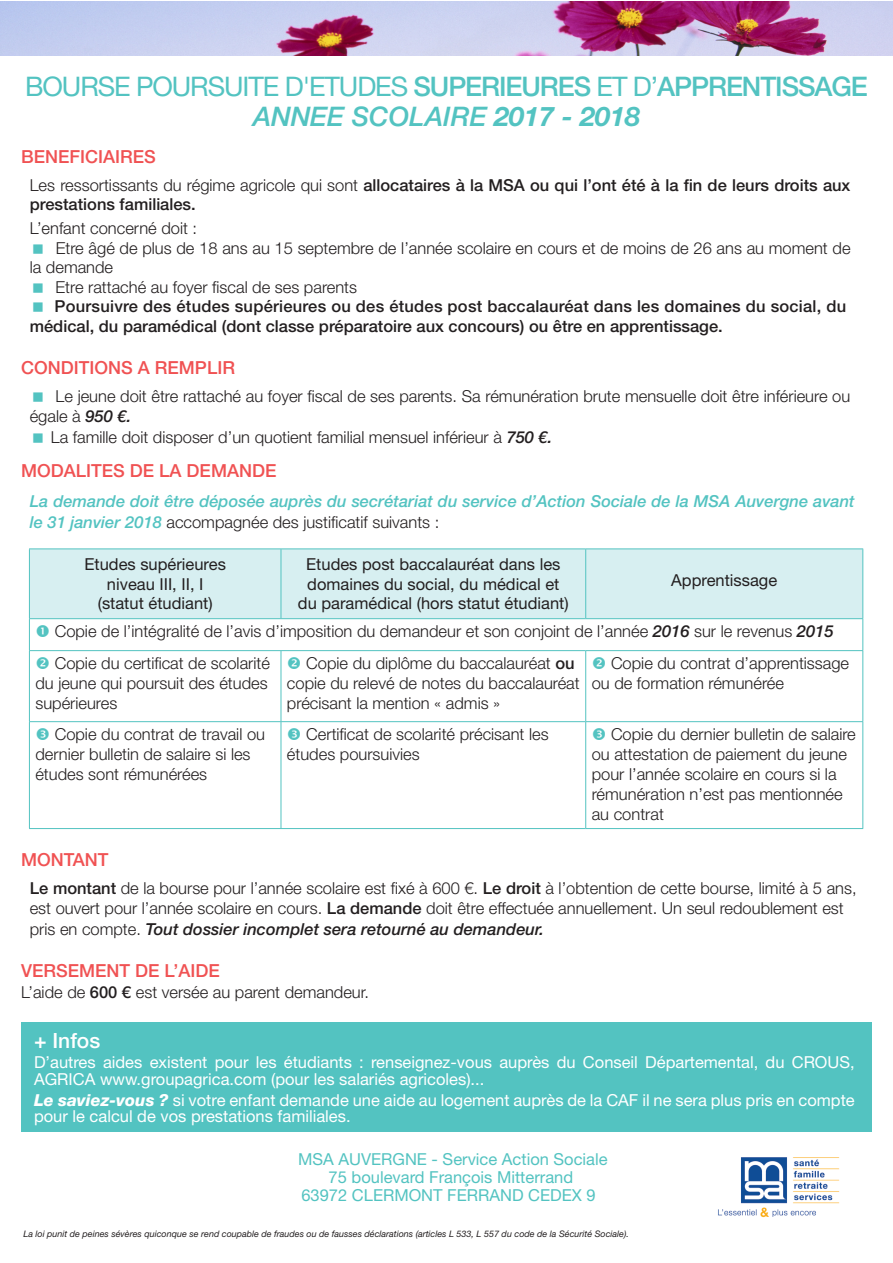
<style>
.page{position:relative;width:893px;height:1263px;background:#fff}
.page>*{position:absolute;margin:0;border:0;box-sizing:border-box;transform-origin:0 0}
.t1{font:27px "Helvetica Neue LT Std";letter-spacing:-.04em;color:#53c3c1}
.t2{font:italic 500 27px "Helvetica Neue LT Std";color:#53c3c1}
.t3{font:500 21px "Helvetica Neue LT Std";color:#fff}
.t4{font:500 18px "Helvetica Neue LT Std";color:#f05253}
.t5{font:300 16.5px/19.8px "Helvetica Neue LT Std";color:#231f20}
.t6{font:500 16.5px/19.5px "Helvetica Neue LT Std";color:#231f20}
.t7{font:16.5px/16.5px "Helvetica Neue LT Std";color:#fff}
.t8{font:16.5px "Helvetica Neue LT Std";color:#231f20}
.t9{font:italic 500 16.5px/21px "Helvetica Neue LT Std";color:#53c3c1}
.t10{font:16.5px "Helvetica Neue LT Std";color:#53c3c1}
.t11{font:italic 500 16.5px "Helvetica Neue LT Std";color:#231f20}
.t12{font:italic 9px "Helvetica Neue LT Std";color:#231f20}
.s1{font-weight:500}
.s2{font-weight:700}
.s3{font-weight:300}
.s4{font-weight:500;font-style:italic}
.s5{font-weight:300;font-style:normal;color:#231f20}
.s6{font-weight:300;font-style:normal}
.s7{font-weight:800;font-style:italic}
</style>
<div class="page">
<div style="left:21px;top:1022px;width:851px;height:110px;background:#53c3c1"></div>
<img style="left:0;top:1px;width:893px;height:54px">
<div style="left:30px;top:549px;width:832px;height:69px;background:#d7eff1"></div>
<hr style="left:29px;top:619px;width:1px;height:31px;background:#53c3c1">
<hr style="left:862px;top:619px;width:1px;height:31px;background:#53c3c1">
<hr style="left:29px;top:650px;width:252px;height:1px;background:#53c3c1">
<hr style="left:29px;top:651px;width:1px;height:70px;background:#53c3c1">
<hr style="left:281px;top:650px;width:305px;height:1px;background:#53c3c1">
<hr style="left:281px;top:651px;width:1px;height:70px;background:#53c3c1">
<hr style="left:586px;top:650px;width:277px;height:1px;background:#53c3c1">
<hr style="left:585px;top:651px;width:1px;height:70px;background:#53c3c1">
<hr style="left:862px;top:651px;width:1px;height:70px;background:#53c3c1">
<hr style="left:29px;top:721px;width:252px;height:1px;background:#53c3c1">
<hr style="left:29px;top:722px;width:1px;height:106px;background:#53c3c1">
<hr style="left:281px;top:721px;width:305px;height:1px;background:#53c3c1">
<hr style="left:281px;top:722px;width:1px;height:106px;background:#53c3c1">
<hr style="left:586px;top:721px;width:277px;height:1px;background:#53c3c1">
<hr style="left:585px;top:722px;width:1px;height:106px;background:#53c3c1">
<hr style="left:862px;top:722px;width:1px;height:106px;background:#53c3c1">
<hr style="left:29px;top:828px;width:252px;height:1px;background:#53c3c1">
<hr style="left:281px;top:828px;width:305px;height:1px;background:#53c3c1">
<hr style="left:586px;top:828px;width:277px;height:1px;background:#53c3c1">
<hr style="left:29px;top:549px;width:1px;height:69px;background:#53c3c1">
<hr style="left:29px;top:548px;width:252px;height:1px;background:#53c3c1">
<hr style="left:281px;top:548px;width:305px;height:1px;background:#53c3c1">
<hr style="left:586px;top:548px;width:277px;height:1px;background:#53c3c1">
<hr style="left:281px;top:549px;width:1px;height:69px;background:#53c3c1">
<hr style="left:585px;top:549px;width:1px;height:69px;background:#53c3c1">
<hr style="left:862px;top:549px;width:1px;height:69px;background:#53c3c1">
<hr style="left:29px;top:618px;width:252px;height:1px;background:#53c3c1">
<hr style="left:281px;top:618px;width:305px;height:1px;background:#53c3c1">
<hr style="left:586px;top:618px;width:277px;height:1px;background:#53c3c1">
<img style="left:718px;top:1157px;width:122px;height:61px">
<p class="t1" style="left:25px;top:70px;width:844px">BOURSE POURSUITE D'ETUDES <span class="s1">SUPERIEURES</span> ET D’<span class="s1">APPRENTISSAGE</span></p>
<p class="t2" style="left:253px;top:100px;width:389px">ANNEE SCOLAIRE <span class="s2">2017 - 2018</span></p>
<p class="t4" style="left:21px;top:146px;width:136px">BENEFICIAIRES</p>
<p class="t6" style="left:30px;top:175px;width:822px"><span class="s3">Les ressortissants du régime agricole qui sont</span> allocataires à la MSA ou qui l’ont été à la fin de leurs droits aux prestations familiales.</p>
<p class="t5" style="left:30px;top:218px;width:169px">L’enfant concerné doit :</p>
<p class="t5" style="left:30px;top:238px;width:822px;text-indent:26px">Etre âgé de plus de 18 ans au 15 septembre de l’année scolaire en cours et de moins de 26 ans au moment de la demande</p>
<p class="t5" style="left:55px;top:276px;width:303px">Etre rattaché au foyer fiscal de ses parents</p>
<p class="t6" style="left:30px;top:296px;width:818px;text-indent:25px">Poursuivre des études supérieures ou des études post baccalauréat dans les domaines du social, du médical, du paramédical (dont classe préparatoire aux concours) ou être en apprentissage.</p>
<p class="t4" style="left:21px;top:357px;width:215px">CONDITIONS A REMPLIR</p>
<p class="t5" style="left:30px;top:386px;width:822px;text-indent:26px">Le jeune doit être rattaché au foyer fiscal de ses parents. Sa rémunération brute mensuelle doit être inférieure ou égale à <span class="s4">950 €.</span></p>
<p class="t5" style="left:51px;top:427px;width:503px">La famille doit disposer d’un quotient familial mensuel inférieur à <span class="s4">750 €.</span></p>
<p class="t4" style="left:21px;top:460px;width:257px">MODALITES DE LA DEMANDE</p>
<p class="t9" style="left:30px;top:490px;width:826px">La demande doit être déposée auprès du secrétariat du service d’Action Sociale de la MSA Auvergne avant le 31 janvier 2018 <span class="s5">accompagnée des justificatif suivants :</span></p>
<p class="t8" style="left:84px;top:554px;width:143px">Etudes supérieures</p>
<p class="t8" style="left:107px;top:574px;width:98px">niveau III, II, I</p>
<p class="t8" style="left:98px;top:594px;width:116px">(statut étudiant)</p>
<p class="t8" style="left:306px;top:554px;width:256px">Etudes post baccalauréat dans les</p>
<p class="t8" style="left:307px;top:574px;width:254px">domaines du social, du médical et</p>
<p class="t8" style="left:298px;top:594px;width:272px">du paramédical (hors statut étudiant)</p>
<p class="t8" style="left:671px;top:571px;width:108px">Apprentissage</p>
<p class="t5" style="left:55px;top:621px;width:780px">Copie de l’intégralité de l’avis d’imposition du demandeur et son conjoint de l’année <span class="s4">2016</span> sur le revenus <span class="s4">2015</span></p>
<p class="t5" style="left:35px;top:653px;width:236px;text-indent:19px">Copie du certificat de scolarité du jeune qui poursuit des études supérieures</p>
<p class="t5" style="left:287px;top:653px;width:294px;text-indent:19px">Copie du diplôme du baccalauréat <span class="s1">ou </span>copie du relevé de notes du baccalauréat précisant la mention « admis »</p>
<p class="t5" style="left:611px;top:653px;width:240px">Copie du contrat d’apprentissage</p>
<p class="t5" style="left:592px;top:673px;width:194px">ou de formation rémunérée</p>
<p class="t5" style="left:35px;top:724px;width:231px;text-indent:19px">Copie du contrat de travail ou dernier bulletin de salaire si les études sont rémunérées</p>
<p class="t5" style="left:287px;top:724px;width:263px;text-indent:19px">Certificat de scolarité précisant les études poursuivies</p>
<p class="t5" style="left:592px;top:724px;width:266px;text-indent:19px">Copie du dernier bulletin de salaire ou attestation de paiement du jeune</p>
<p class="t5" style="left:592px;top:764px;width:246px">pour l’année scolaire en cours si la</p>
<p class="t5" style="left:592px;top:784px;width:252px">rémunération n’est pas mentionnée</p>
<p class="t5" style="left:592px;top:803px;width:74px">au contrat</p>
<p class="t4" style="left:21px;top:849px;width:89px">MONTANT</p>
<p class="t5" style="left:30px;top:878px;width:828px"><span class="s1">Le montant</span> de la bourse pour l’année scolaire est fixé à 600 €. <span class="s1">Le droit</span> à l’obtention de cette bourse, limité à 5 ans, est ouvert pour l’année scolaire en cours. <span class="s1">La demande</span> doit être effectuée annuellement. Un seul redoublement est</p>
<p class="t11" style="left:30px;top:919px;width:516px"><span class="s6">pris en compte.</span> Tout dossier incomplet sera retourné au demandeur.</p>
<p class="t4" style="left:21px;top:960px;width:200px">VERSEMENT DE L’AIDE</p>
<p class="t5" style="left:21px;top:982px;width:349px">L’aide de <span class="s1">600 €</span> est versée au parent demandeur.</p>
<p class="t3" style="left:34px;top:1027px;width:68px">+ Infos</p>
<p class="t7" style="left:34px;top:1054px;width:822px">D’autres aides existent pour les étudiants : renseignez-vous auprès du Conseil Départemental, du CROUS,<br>AGRICA www.groupagrica.com (pour les salariés agricoles)...</p>
<p class="t7" style="left:34px;top:1091px;width:822px"><span class="s7">Le saviez-vous ?</span> si votre enfant demande une aide au logement auprès de la CAF il ne sera plus pris en compte pour le calcul de vos prestations familiales.</p>
<p class="t10" style="left:298px;top:1149px;width:311px">MSA AUVERGNE - Service Action Sociale</p>
<p class="t10" style="left:329px;top:1167px;width:246px">75 boulevard François Mitterrand</p>
<p class="t10" style="left:301px;top:1185px;width:296px">63972 CLERMONT FERRAND CEDEX 9</p>
<p class="t12" style="left:23px;top:1228px;width:607px">La loi punit de peines sévères quiconque se rend coupable de fraudes ou de fausses déclarations (articles L 533, L 557 du code de la Sécurité Sociale).</p>
</div>
